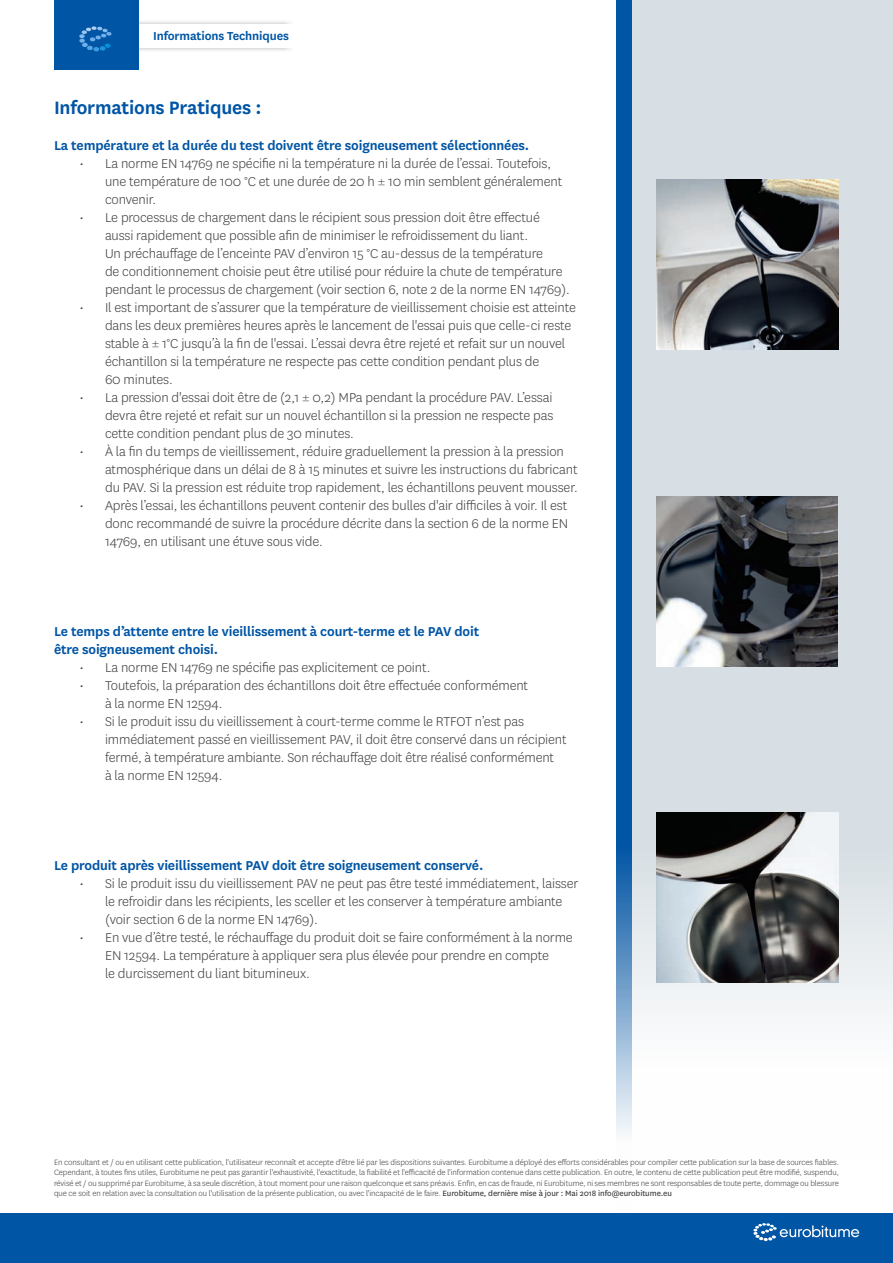
<style>
.page{position:relative;width:893px;height:1263px;background:#fff}
.page>*{position:absolute;margin:0;border:0;box-sizing:border-box;transform-origin:0 0}
.t1{font:600 21px "National";letter-spacing:-.01em;color:#0155a5}
.t2{font:300 15px/18px "National";letter-spacing:-.01em;color:#3e3e3f}
.t3{font:600 15px/18px "National";letter-spacing:-.01em;color:#0155a5}
.t4{font:600 13.5px "National";letter-spacing:-.01em;color:#0155a5}
.t5{font:300 9px/10.5px "National";letter-spacing:-.01em;color:#3e3e3f;text-align:justify}
.s1{font-weight:400}
</style>
<div class="page">
<div style="left:119px;top:19px;width:198px;height:33px;background:#231f20;opacity:.3"></div>
<div style="left:124px;top:24px;width:189px;height:24px;background:#fff"></div>
<div style="left:283px;top:0;width:152px;height:70px;background:#fff"></div>
<div style="left:54px;top:0;width:84px;height:70px;background:#0155a5"></div>
<svg style="left:79px;top:26px;width:33px;height:25px"></svg>
<div style="left:0;top:1213px;width:893px;height:50px;background:#0155a5"></div>
<svg style="left:753px;top:1223px;width:106px;height:18px"></svg>
<svg style="left:632px;top:0;width:261px;height:1017px;background:#d8e0e5"></svg>
<svg style="left:617px;top:0;width:15px;height:1135px;background:#1f68af"></svg>
<img style="left:656px;top:180px;width:183px;height:170px">
<img style="left:656px;top:496px;width:182px;height:170px">
<img style="left:656px;top:812px;width:183px;height:171px">
<p class="t4" style="left:153px;top:27px;width:137px">Informations Techniques</p>
<h1 class="t1" style="left:54px;top:93px;width:209px">Informations Pratiques :</h1>
<p class="t3" style="left:54px;top:135px;width:477px">La température et la durée du test doivent être soigneusement sélectionnées.</p>
<p class="t2" style="left:105px;top:153px;width:459px;text-indent:-26px">• La norme EN 14769 ne spécifie ni la température ni la durée de l’essai. Toutefois, une température de 100 °C et une durée de 20 h ± 10 min semblent généralement convenir.</p>
<p class="t2" style="left:105px;top:207px;width:466px;text-indent:-26px">• Le processus de chargement dans le récipient sous pression doit être effectué aussi rapidement que possible afin de minimiser le refroidissement du liant.<br>Un préchauffage de l’enceinte PAV d’environ 15 °C au-dessus de la température<br>de conditionnement choisie peut être utilisé pour réduire la chute de température pendant le processus de chargement (voir section 6, note 2 de la norme EN 14769).</p>
<p class="t2" style="left:105px;top:297px;width:472px;text-indent:-26px">• Il est important de s’assurer que la température de vieillissement choisie est atteinte dans les deux premières heures après le lancement de l'essai puis que celle-ci reste stable à ± 1°C jusqu’à la fin de l'essai. L’essai devra être rejeté et refait sur un nouvel échantillon si la température ne respecte pas cette condition pendant plus de<br>60 minutes.</p>
<p class="t2" style="left:105px;top:387px;width:450px;text-align:justify;text-indent:-26px">• La pression d'essai doit être de (2,1 ± 0,2) MPa pendant la procédure PAV. L’essai devra être rejeté et refait sur un nouvel échantillon si la pression ne respecte pas cette condition pendant plus de 30 minutes.</p>
<p class="t2" style="left:105px;top:441px;width:474px;text-indent:-26px">• À la fin du temps de vieillissement, réduire graduellement la pression à la pression atmosphérique dans un délai de 8 à 15 minutes et suivre les instructions du fabricant du PAV. Si la pression est réduite trop rapidement, les échantillons peuvent mousser.</p>
<p class="t2" style="left:105px;top:495px;width:465px;text-align:justify;text-indent:-26px">• Après l’essai, les échantillons peuvent contenir des bulles d'air difficiles à voir. Il est donc recommandé de suivre la procédure décrite dans la section 6 de la norme EN 14769, en utilisant une étuve sous vide.</p>
<p class="t3" style="left:54px;top:621px;width:427px">Le temps d’attente entre le vieillissement à court-terme et le PAV doit être soigneusement choisi.</p>
<p class="t2" style="left:80px;top:657px;width:352px">• La norme EN 14769 ne spécifie pas explicitement ce point.</p>
<p class="t2" style="left:105px;top:675px;width:425px;text-indent:-26px">• Toutefois, la préparation des échantillons doit être effectuée conformément à la norme EN 12594.</p>
<p class="t2" style="left:105px;top:711px;width:463px;text-indent:-26px">• Si le produit issu du vieillissement à court-terme comme le RTFOT n’est pas immédiatement passé en vieillissement PAV, il doit être conservé dans un récipient fermé, à température ambiante. Son réchauffage doit être réalisé conformément<br>à la norme EN 12594.</p>
<p class="t3" style="left:54px;top:855px;width:431px">Le produit après vieillissement PAV doit être soigneusement conservé.</p>
<p class="t2" style="left:105px;top:873px;width:475px;text-indent:-26px">• Si le produit issu du vieillissement PAV ne peut pas être testé immédiatement, laisser le refroidir dans les récipients, les sceller et les conserver à température ambiante (voir section 6 de la norme EN 14769).</p>
<p class="t2" style="left:105px;top:927px;width:469px;text-indent:-26px">• En vue d’être testé, le réchauffage du produit doit se faire conformément à la norme<br>EN 12594. La température à appliquer sera plus élevée pour prendre en compte<br>le durcissement du liant bitumineux.</p>
<p class="t5" style="left:54px;top:1156px;width:786px">En consultant et / ou en utilisant cette publication, l'utilisateur reconnaît et accepte d'être lié par les dispositions suivantes. Eurobitume a déployé des efforts considérables pour compiler cette publication sur la base de sources fiables.<br>Cependant, à toutes fins utiles, Eurobitume ne peut pas garantir l'exhaustivité, l'exactitude, la fiabilité et l'efficacité de l'information contenue dans cette publication. En outre, le contenu de cette publication peut être modifié, suspendu, révisé et / ou supprimé par Eurobitume, à sa seule discrétion, à tout moment pour une raison quelconque et sans préavis. Enfin, en cas de fraude, ni Eurobitume, ni ses membres ne sont responsables de toute perte, dommage ou blessure que ce soit en relation avec la consultation ou l'utilisation de la présente publication, ou avec l'incapacité de le faire. <span class="s1">Eurobitume, dernière mise à jour : Mai 2018 info@eurobitume.eu</span></p>
</div>
